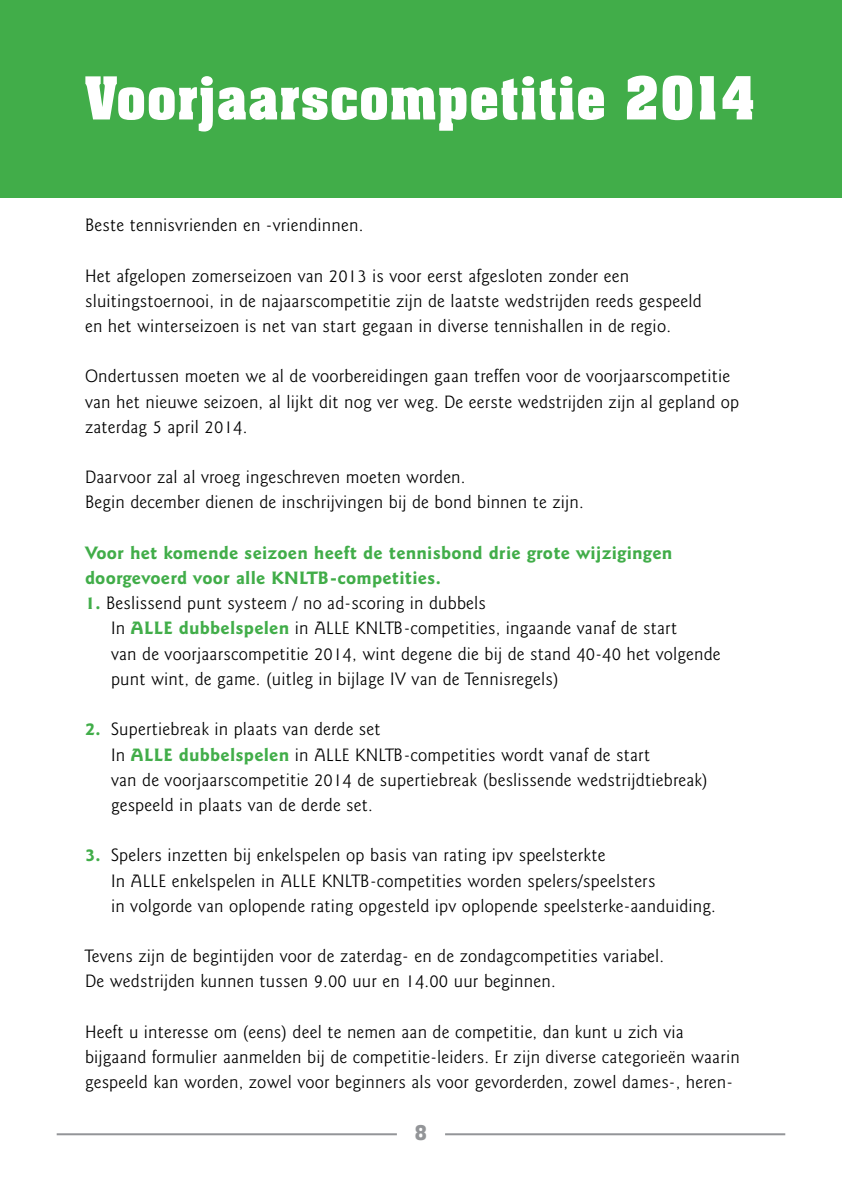
<style>
.page{position:relative;width:842px;height:1191px;background:#fff}
.page>*{position:absolute;margin:0;border:0;box-sizing:border-box;transform-origin:0 0}
.t1{font:700 58px "Aachen BT";color:#fff;scale:.92 1}
.t2{font:20px "Aachen BT";color:#939598}
.t3{font:300 18px/25.2px "Goudy Sans IT Cby BT";letter-spacing:.01em;color:#000}
.t4{font:700 18px/25.2px "Goudy Sans IT Cby BT";letter-spacing:.01em;color:#41ad49}
.s1{font-weight:700;color:#41ad49}
</style>
<div class="page">
<hr style="left:445px;top:1133px;width:340px;height:2px;background:#939598">
<hr style="left:57px;top:1133px;width:340px;height:2px;background:#939598">
<div style="left:0;top:0;width:842px;height:197px;background:#41ad49"></div>
<h1 class="t1" style="left:84px;top:62px;width:731px">Voorjaarscompetitie 2014</h1>
<p class="t3" style="left:85px;top:213px;width:280px">Beste tennisvrienden en -vriendinnen.</p>
<p class="t3" style="left:85px;top:263px;width:618px">Het afgelopen zomerseizoen van 2013 is voor eerst afgesloten zonder een sluitingstoernooi, in de najaarscompetitie zijn de laatste wedstrijden reeds gespeeld en het winterseizoen is net van start gegaan in diverse tennishallen in de regio.</p>
<p class="t3" style="left:85px;top:364px;width:656px">Ondertussen moeten we al de voorbereidingen gaan treffen voor de voorjaarscompetitie van het nieuwe seizoen, al lijkt dit nog ver weg. De eerste wedstrijden zijn al gepland op zaterdag 5 april 2014.</p>
<p class="t3" style="left:85px;top:465px;width:500px">Daarvoor zal al vroeg ingeschreven moeten worden.<br>Begin december dienen de inschrijvingen bij de bond binnen te zijn.</p>
<p class="t4" style="left:85px;top:540px;width:589px">Voor het komende seizoen heeft de tennisbond drie grote wijzigingen doorgevoerd voor alle KNLTB-competities.</p>
<p class="t3" style="left:111px;top:591px;width:611px;text-indent:-26px"><span class="s1">1.</span> Beslissend punt systeem / no ad-scoring in dubbels<br>In <span class="s1">ALLE dubbelspelen</span> in ALLE KNLTB-competities, ingaande vanaf de start<br>van de voorjaarscompetitie 2014, wint degene die bij de stand 40-40 het volgende punt wint, de game. (uitleg in bijlage IV van de Tennisregels)</p>
<p class="t3" style="left:111px;top:717px;width:598px;text-indent:-26px"><span class="s1">2.</span> Supertiebreak in plaats van derde set<br>In <span class="s1">ALLE dubbelspelen</span> in ALLE KNLTB-competities wordt vanaf de start<br>van de voorjaarscompetitie 2014 de supertiebreak (beslissende wedstrijdtiebreak) gespeeld in plaats van de derde set.</p>
<p class="t3" style="left:111px;top:843px;width:606px;text-indent:-26px"><span class="s1">3.</span> Spelers inzetten bij enkelspelen op basis van rating ipv speelsterkte<br>In ALLE enkelspelen in ALLE KNLTB-competities worden spelers/speelsters<br>in volgorde van oplopende rating opgesteld ipv oplopende speelsterke-aanduiding.</p>
<p class="t3" style="left:85px;top:943px;width:581px">Tevens zijn de begintijden voor de zaterdag- en de zondagcompetities variabel.<br>De wedstrijden kunnen tussen 9.00 uur en 14.00 uur beginnen.</p>
<p class="t3" style="left:85px;top:1019px;width:656px">Heeft u interesse om (eens) deel te nemen aan de competitie, dan kunt u zich via bijgaand formulier aanmelden bij de competitie-leiders. Er zijn diverse categorieën waarin gespeeld kan worden, zowel voor beginners als voor gevorderden, zowel dames-, heren-</p>
<p class="t2" style="left:415px;top:1119px;width:14px">8</p>
</div>
